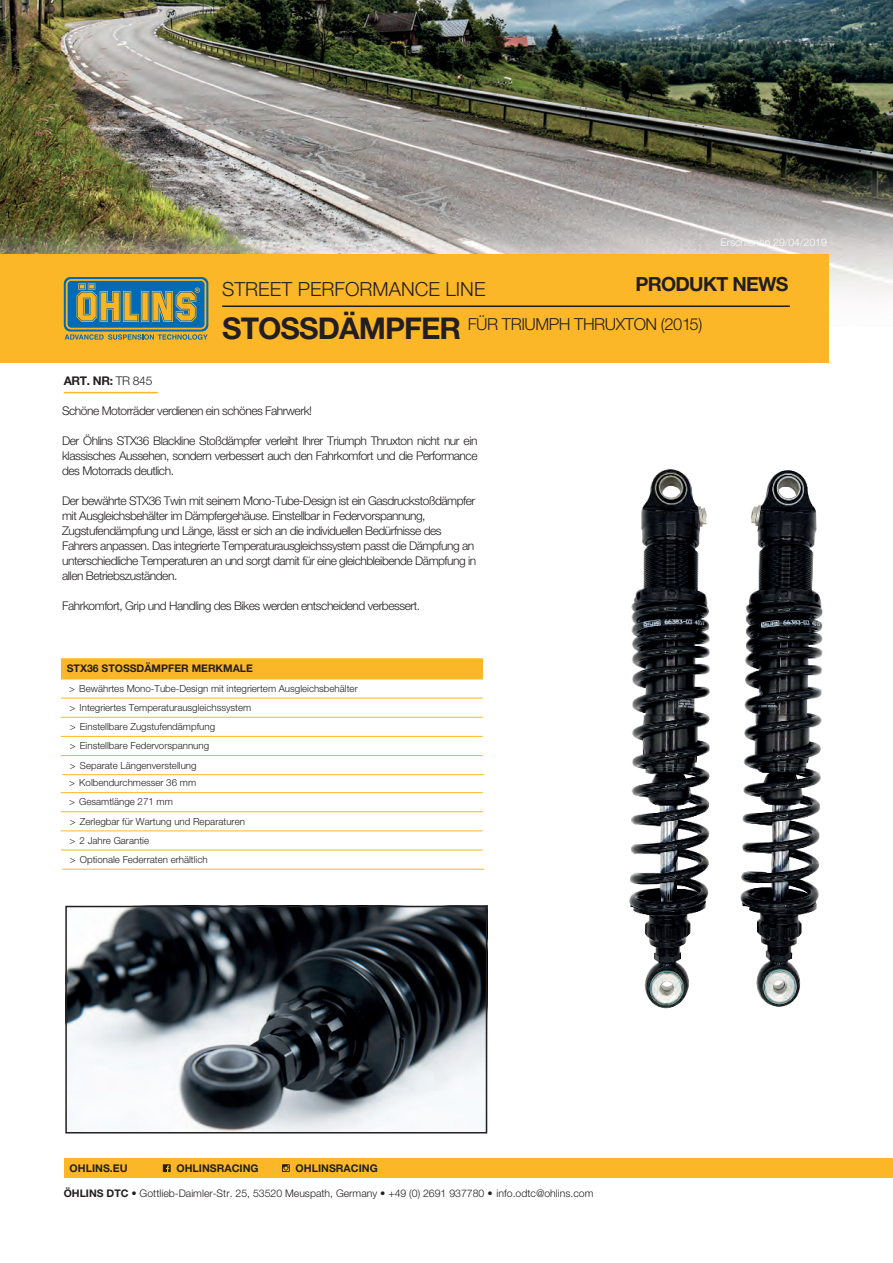
<style>
.page{position:relative;width:893px;height:1263px;background:#fff}
.page>*{position:absolute;margin:0;border:0;box-sizing:border-box;transform-origin:0 0}
.t1{font:300 19.5px "Helvetica Neue LT Std";color:#231f20}
.t2{font:700 19.5px "Helvetica Neue LT Std";letter-spacing:-.035em;color:#231f20}
.t3{font:300 16.65px "Helvetica Neue LT Std";letter-spacing:-.025em;color:#231f20}
.t4{font:300 12px/14.9px "Helvetica Neue LT Std";letter-spacing:-.04em;color:#231f20;text-align:justify}
.t5{font:700 12px "Helvetica Neue LT Std";color:#231f20}
.t6{font:700 10.65px "Helvetica Neue LT Std";color:#231f20}
.t7{font:300 10.5px "Helvetica Neue LT Std";color:#231f20}
.t8{font:700 10.5px "Helvetica Neue LT Std";color:#231f20}
.t9{font:300 10.5px "Helvetica Neue LT Std";color:#fff}
.t10{font:300 9.75px/19.2px "Helvetica Neue LT Std";color:#231f20}
.s1{font-weight:300}
.s2{font-weight:700;font-size:30px}
.s3{font-weight:700}
</style>
<div class="page">
<img style="left:0;top:0;width:893px;height:295px">
<div style="left:0;top:254px;width:829px;height:109px;background:#fcb729"></div>
<div style="left:64px;top:277px;width:144px;height:55px;background:#006bb5;border-radius:7px"></div>
<svg style="left:65px;top:279px;width:143px;height:61px"></svg>
<hr style="left:222px;top:305px;width:568px;height:2px;background:#231f20">
<div style="left:64px;top:1159px;width:829px;height:19px;background:#fcb729"></div>
<svg style="left:163px;top:1164px;width:8px;height:8px"></svg>
<svg style="left:282px;top:1164px;width:8px;height:8px"></svg>
<hr style="left:64px;top:392px;width:94px;height:1px;background:#fcb729">
<div style="left:61px;top:659px;width:422px;height:20px;background:#fcb729"></div>
<svg style="left:61px;top:697px;width:422px;height:39px"></svg>
<hr style="left:61px;top:658px;width:422px;height:2px;background:#fcb729">
<hr style="left:61px;top:679px;width:422px;height:1px;background:#fcb729">
<hr style="left:61px;top:698px;width:422px;height:1px;background:#fcb729">
<hr style="left:61px;top:717px;width:422px;height:1px;background:#fcb729">
<hr style="left:61px;top:736px;width:422px;height:1px;background:#fcb729">
<hr style="left:61px;top:755px;width:422px;height:1px;background:#fcb729">
<hr style="left:62px;top:774px;width:422px;height:1px;background:#fcb729">
<img style="left:629px;top:469px;width:194px;height:540px">
<img style="left:68px;top:909px;width:416px;height:221px">
<div style="left:65px;top:906px;width:422px;height:227px;border:2px solid #231f20"></div>
<hr style="left:61px;top:792px;width:422px;height:1px;background:#fcb729">
<hr style="left:61px;top:811px;width:422px;height:1px;background:#fcb729">
<hr style="left:61px;top:830px;width:422px;height:1px;background:#fcb729">
<hr style="left:61px;top:850px;width:422px;height:1px;background:#fcb729">
<hr style="left:62px;top:869px;width:422px;height:1px;background:#fcb729">
<h1 class="t1" style="left:222px;top:277px;width:265px">STREET PERFORMANCE LINE</h1>
<p class="t9" style="left:720px;top:236px;width:108px">Erschienen 29/04/2019</p>
<h1 class="t2" style="left:635px;top:272px;width:155px">PRODUKT NEWS</h1>
<p class="t5" style="left:64px;top:373px;width:90px">ART. NR: <span class="s1">TR 845</span></p>
<h2 class="t3" style="left:222px;top:314px;width:482px"><span class="s2">STOSSDÄMPFER</span> FÜR TRIUMPH THRUXTON (2015)</h2>
<p class="t4" style="left:62px;top:403px;width:251px">Schöne Motorräder verdienen ein schönes Fahrwerk!</p>
<p class="t4" style="left:62px;top:433px;width:417px">Der Öhlins STX36 Blackline Stoßdämpfer verleiht Ihrer Triumph Thruxton nicht nur ein klassisches Aussehen, sondern verbessert auch den Fahrkomfort und die Performance des Motorrads deutlich.</p>
<p class="t4" style="left:62px;top:493px;width:416px;text-align:left">Der bewährte STX36 Twin mit seinem Mono-Tube-Design ist ein Gasdruckstoßdämpfer mit Ausgleichsbehälter im Dämpfergehäuse. Einstellbar in Federvorspannung, Zugstufendämpfung und Länge, lässt er sich an die individuellen Bedürfnisse des Fahrers anpassen. Das integrierte Temperaturausgleichssystem passt die Dämpfung an unterschiedliche Temperaturen an und sorgt damit für eine gleichbleibende Dämpfung in allen Betriebszuständen.</p>
<p class="t4" style="left:62px;top:598px;width:359px">Fahrkomfort, Grip und Handling des Bikes werden entscheidend verbessert.</p>
<p class="t8" style="left:67px;top:661px;width:188px">STX36 STOSSDÄMPFER MERKMALE</p>
<p class="t10" style="left:69px;top:678px;width:290px">&gt; Bewährtes Mono-Tube-Design mit integriertem Ausgleichsbehälter &gt; Integriertes Temperaturausgleichssystem<br>&gt; Einstellbare Zugstufendämpfung<br>&gt; Einstellbare Federvorspannung<br>&gt; Separate Längenverstellung</p>
<p class="t10" style="left:69px;top:773px;width:177px">&gt; Kolbendurchmesser 36 mm<br>&gt; Gesamtlänge 271 mm<br>&gt; Zerlegbar für Wartung und Reparaturen &gt; 2 Jahre Garantie<br>&gt; Optionale Federraten erhältlich</p>
<p class="t6" style="left:70px;top:1161px;width:59px">OHLINS.EU</p>
<p class="t6" style="left:176px;top:1161px;width:84px">OHLINSRACING</p>
<p class="t6" style="left:296px;top:1161px;width:84px">OHLINSRACING</p>
<p class="t7" style="left:64px;top:1187px;width:531px"><span class="s3">ÖHLINS DTC</span> • Gottlieb-Daimler-Str. 25, 53520 Meuspath, Germany • +49 (0) 2691 937780 • info.odtc@ohlins.com</p>
</div>
